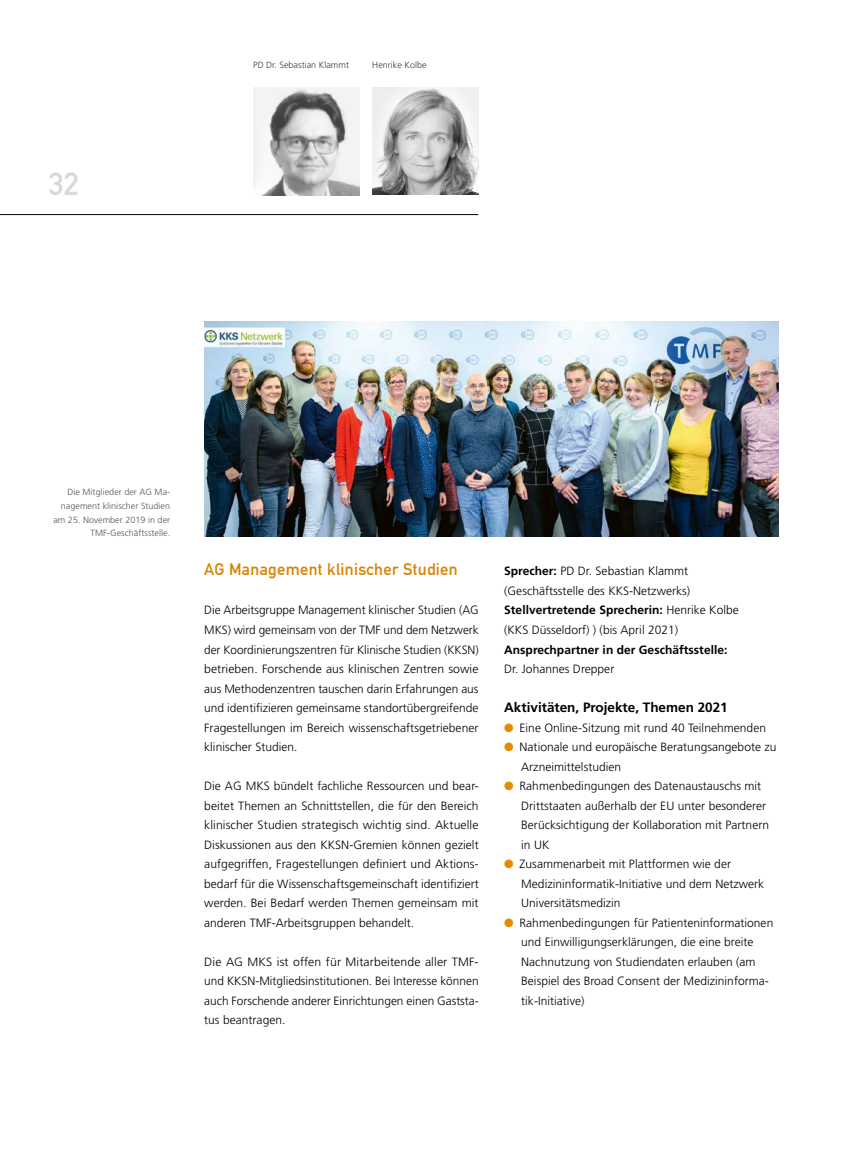
<style>
.page{position:relative;width:851px;height:1174px;background:#fff}
.page>*{position:absolute;margin:0;border:0;box-sizing:border-box;transform-origin:0 0}
.t1{font:31.5px "DIN Mittelschrift Std";color:#d8dada}
.t2{font:16.5px "DIN Mittelschrift Std";letter-spacing:.02em;color:#d68300}
.t3{font:700 13.5px "Frutiger LT Std";color:#000}
.t4{font:300 12px/19.5px "Frutiger LT Std";letter-spacing:.005em;color:#000}
.t5{font:700 12px "Frutiger LT Std";letter-spacing:.005em;color:#000}
.t6{font:300 9px/13.6px "Frutiger LT Std";letter-spacing:.005em;color:#555756;text-align:right}
.t7{font:300 9px "Frutiger LT Std";letter-spacing:.005em;color:#383937}
.s1{font-weight:700}
.s2{color:#e68b00}
</style>
<div class="page">
<hr style="left:0;top:214px;width:478px;height:1px;background:#000">
<img style="left:204px;top:322px;width:574px;height:214px">
<img style="left:253px;top:88px;width:106px;height:107px">
<img style="left:372px;top:88px;width:106px;height:107px">
<h1 class="t1" style="left:49px;top:165px;width:31px">32</h1>
<p class="t7" style="left:253px;top:60px;width:97px">PD Dr. Sebastian Klammt</p>
<p class="t7" style="left:372px;top:60px;width:56px">Henrike Kolbe</p>
<p class="t6" style="left:53px;top:485px;width:118px">Die Mitglieder der AG Ma&shy;nagement klinischer Studien am 25. November 2019 in der<br>TMF-Geschäftsstelle.</p>
<h2 class="t2" style="left:204px;top:560px;width:255px">AG Management klinischer Studien</h2>
<p class="t4" style="left:204px;top:601px;width:276px;text-align:justify">Die Arbeitsgruppe Management klinischer Studien (AG MKS) wird gemeinsam von der TMF und dem Netzwerk der Koordinierungszentren für Klinische Studien (KKSN) betrieben. Forschende aus klinischen Zentren sowie aus Methodenzentren tauschen darin Erfahrungen aus und identifizieren gemeinsame standortübergreifende Fragestellungen im Bereich wissenschaftsgetriebener klinischer Studien.</p>
<p class="t4" style="left:204px;top:776px;width:276px;text-align:justify">Die AG MKS bündelt fachliche Ressourcen und bear&shy;beitet Themen an Schnittstellen, die für den Bereich klinischer Studien strategisch wichtig sind. Aktuelle Diskussionen aus den KKSN-Gremien können gezielt aufgegriffen, Fragestellungen definiert und Aktions&shy;bedarf für die Wissenschaftsgemeinschaft identifiziert werden. Bei Bedarf werden Themen gemeinsam mit anderen TMF-Arbeitsgruppen behandelt.</p>
<p class="t4" style="left:204px;top:952px;width:276px;text-align:justify">Die AG MKS ist offen für Mitarbeitende aller TMF&shy;und KKSN-Mitgliedsinstitutionen. Bei Interesse können auch Forschende anderer Einrichtungen einen Gaststa&shy;tus beantragen.</p>
<p class="t4" style="left:504px;top:562px;width:236px"><span class="s1">Sprecher:</span> PD Dr. Sebastian Klammt (Geschäftsstelle des KKS-Netzwerks)<br><span class="s1">Stellvertretende Sprecherin:</span> Henrike Kolbe (KKS Düsseldorf) ) (bis April 2021)</p>
<p class="t5" style="left:504px;top:642px;width:225px">Ansprechpartner in der Geschäftsstelle:</p>
<p class="t4" style="left:504px;top:659px;width:112px">Dr. Johannes Drepper</p>
<p class="t3" style="left:504px;top:699px;width:225px">Aktivitäten, Projekte, Themen 2021</p>
<p class="t4" style="left:504px;top:718px;width:263px"><span class="s2">●</span> Eine Online-Sitzung mit rund 40 Teilnehmenden</p>
<p class="t4" style="left:521px;top:737px;width:257px;text-indent:-17px"><span class="s2">●</span> Nationale und europäische Beratungsangebote zu<br>Arzneimittelstudien</p>
<p class="t4" style="left:521px;top:776px;width:249px;text-indent:-17px"><span class="s2">●</span> Rahmenbedingungen des Datenaustauschs mit Drittstaaten außerhalb der EU unter besonderer Berücksichtigung der Kollaboration mit Partnern in UK</p>
<p class="t4" style="left:521px;top:854px;width:244px;text-indent:-17px"><span class="s2">●</span> Zusammenarbeit mit Plattformen wie der<br>Medizininformatik-Initiative und dem Netzwerk<br>Universitätsmedizin</p>
<p class="t4" style="left:521px;top:913px;width:253px;text-indent:-17px"><span class="s2">●</span> Rahmenbedingungen für Patienteninformationen und Einwilligungserklärungen, die eine breite Nachnutzung von Studiendaten erlauben (am Beispiel des Broad Consent der Medizininforma&shy;tik-Initiative)</p>
</div>
